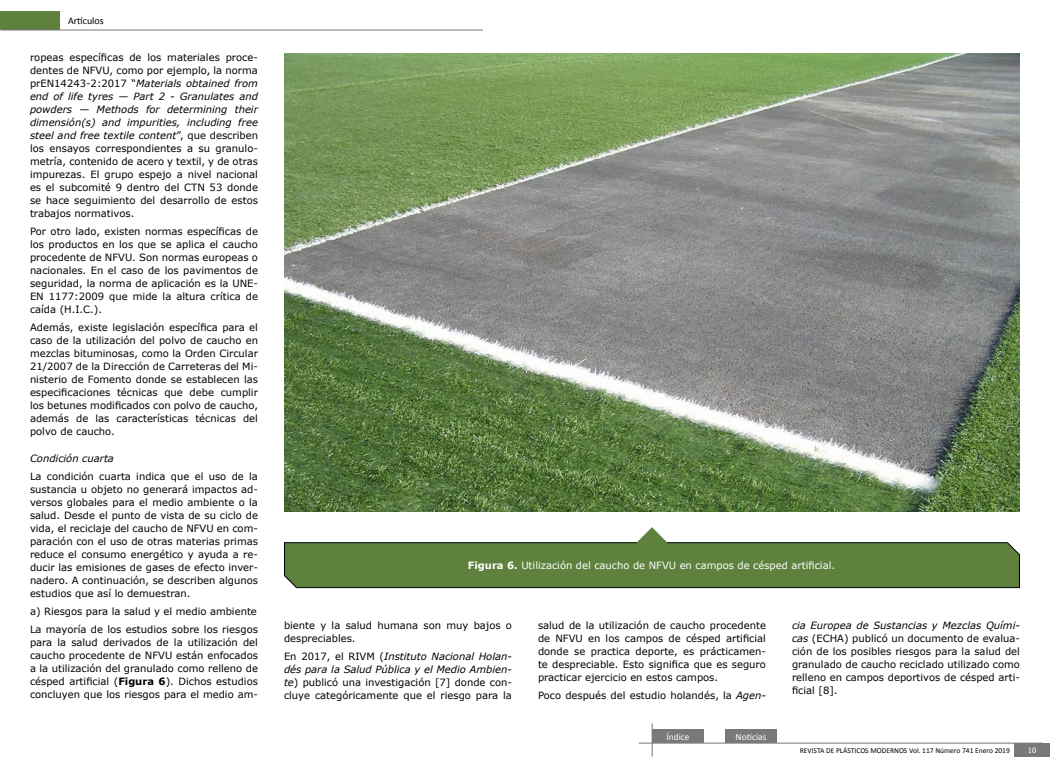
<style>
.page{position:relative;width:1050px;height:768px;background:#fff}
.page>*{position:absolute;margin:0;border:0;box-sizing:border-box;transform-origin:0 0}
.t1{font:10px/13px "Verdana";color:#000;text-align:justify}
.t2{font:10px "Verdana";color:#fff}
.t3{font:italic 10px "Verdana";color:#000}
.t4{font:10px "Calibri";color:#000}
.t5{font:9.5px "Calibri";color:#fff}
.t6{font:8px "Rockwell";color:#fff}
.t7{font:7.5px "Calibri";color:#000}
.s1{font-style:italic}
.s2{font-weight:700}
</style>
<div class="page">
<div style="left:0;top:11px;width:60px;height:19px;background:#5e823d"></div>
<hr style="left:1px;top:30px;width:482px;height:1px;background:#797979">
<hr style="left:639px;top:743px;width:404px;height:1px;background:#797979">
<hr style="left:652px;top:723px;width:1px;height:34px;background:#797979">
<div style="left:652px;top:729px;width:52px;height:14px;background:#797979"></div>
<div style="left:725px;top:729px;width:52px;height:14px;background:#797979"></div>
<div style="left:1014px;top:743px;width:36px;height:14px;background:#797979"></div>
<img style="left:284px;top:53px;width:736px;height:459px">
<svg style="left:284px;top:542px;width:736px;height:47px;background:#5d7e3f"></svg>
<svg style="left:636px;top:527px;width:32px;height:31px"></svg>
<p class="t4" style="left:68px;top:15px;width:37px">Artículos</p>
<p class="t1" style="left:30px;top:50px;width:230px">ropeas específicas de los materiales proce&shy;dentes de NFVU, como por ejemplo, la norma prEN14243-2:2017 “<span class="s1">Materials obtained from end of life tyres — Part 2 - Granulates and powders — Methods for determining their dimensión(s) and impurities, including free steel and free textile content</span>”, que describen los ensayos correspondientes a su granulo&shy;metría, contenido de acero y textil, y de otras impurezas. El grupo espejo a nivel nacional es el subcomité 9 dentro del CTN 53 donde se hace seguimiento del desarrollo de estos trabajos normativos.</p>
<p class="t1" style="left:30px;top:224px;width:230px">Por otro lado, existen normas específicas de los productos en los que se aplica el caucho procedente de NFVU. Son normas europeas o nacionales. En el caso de los pavimentos de seguridad, la norma de aplicación es la UNE-EN 1177:2009 que mide la altura crítica de caída (H.I.C.).</p>
<p class="t1" style="left:30px;top:320px;width:230px">Además, existe legislación específica para el caso de la utilización del polvo de caucho en mezclas bituminosas, como la Orden Circular 21/2007 de la Dirección de Carreteras del Mi&shy;nisterio de Fomento donde se establecen las especificaciones técnicas que debe cumplir los betunes modificados con polvo de caucho, además de las características técnicas del polvo de caucho.</p>
<p class="t3" style="left:30px;top:451px;width:85px">Condición cuarta</p>
<p class="t1" style="left:30px;top:469px;width:230px">La condición cuarta indica que el uso de la sustancia u objeto no generará impactos ad&shy;versos globales para el medio ambiente o la salud. Desde el punto de vista de su ciclo de vida, el reciclaje del caucho de NFVU en com&shy;paración con el uso de otras materias primas reduce el consumo energético y ayuda a re&shy;ducir las emisiones de gases de efecto inver&shy;nadero. A continuación, se describen algunos estudios que así lo demuestran.</p>
<p class="t1" style="left:30px;top:602px;width:229px;line-height:18px">a) Riesgos para la salud y el medio ambiente<br>La mayoría de los estudios sobre los riesgos</p>
<p class="t1" style="left:30px;top:635px;width:230px">para la salud derivados de la utilización del caucho procedente de NFVU están enfocados a la utilización del granulado como relleno de césped artificial (<span class="s2">Figura 6</span>). Dichos estudios concluyen que los riesgos para el medio am-</p>
<p class="t2" style="left:468px;top:558px;width:369px"><span class="s2">Figura 6.</span> Utilización del caucho de NFVU en campos de césped artificial.</p>
<p class="t1" style="left:284px;top:618px;width:229px">biente y la salud humana son muy bajos o despreciables.</p>
<p class="t1" style="left:284px;top:649px;width:230px">En 2017, el RIVM (<span class="s1">Instituto Nacional Holan&shy;dés para la Salud Pública y el Medio Ambien&shy;te</span>) publicó una investigación [7] donde con&shy;cluye categóricamente que el riesgo para la</p>
<p class="t1" style="left:538px;top:618px;width:230px">salud de la utilización de caucho procedente de NFVU en los campos de césped artificial donde se practica deporte, es prácticamen&shy;te despreciable. Esto significa que es seguro practicar ejercicio en estos campos.</p>
<p class="t1" style="left:538px;top:688px;width:230px">Poco después del estudio holandés, la <span class="s1">Agen-</span></p>
<p class="t5" style="left:666px;top:731px;width:25px">Índice</p>
<p class="t5" style="left:736px;top:731px;width:32px">Noticias</p>
<p class="t1" style="left:792px;top:618px;width:230px"><span class="s1">cia Europea de Sustancias y Mezclas Quími&shy;cas</span> (ECHA) publicó un documento de evalua&shy;ción de los posibles riesgos para la salud del granulado de caucho reciclado utilizado como relleno en campos deportivos de césped arti&shy;ficial [8].</p>
<p class="t7" style="left:800px;top:746px;width:212px">REVISTA DE PLÁSTICOS MODERNOS Vol. 117 Número 741 Enero 2019</p>
<p class="t6" style="left:1028px;top:745px;width:10px">10</p>
</div>
